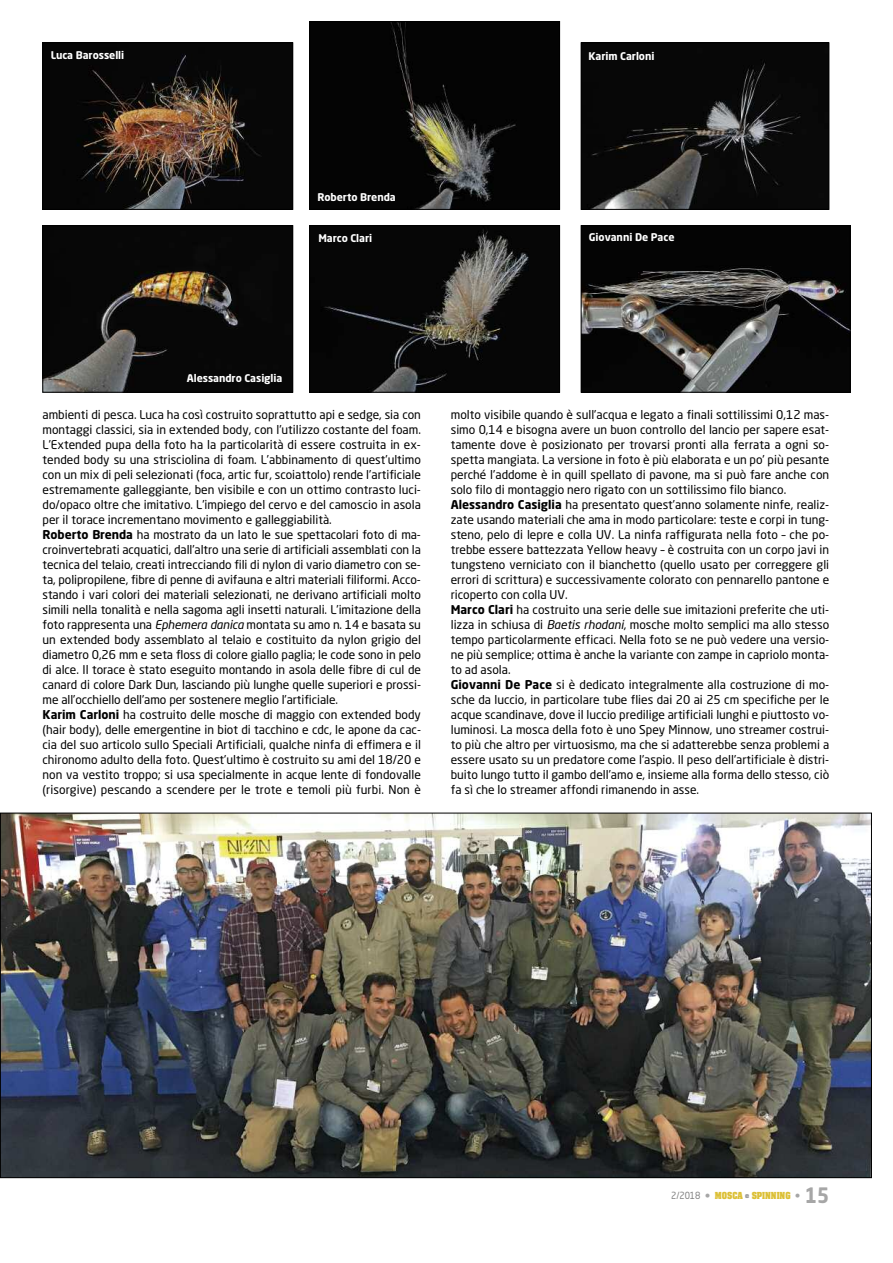
<style>
.page{position:relative;width:893px;height:1263px;background:#fff}
.page>*{position:absolute;margin:0;border:0;box-sizing:border-box;transform-origin:0 0}
.t1{font:12px/15px "Neo Sans Std";color:#000}
.t2{font:700 10.5px "Neo Sans Std";letter-spacing:-.005em;color:#fff}
.t3{font:700 8.25px "Aachen";letter-spacing:-.005em;color:#dcc036;scale:.9 1}
.s1{font-weight:700}
.s2{font-style:italic}
.s3{font-family:"Neo Sans Std";font-weight:400;font-size:9.75px;color:#808080}
.s4{font-family:"Neo Sans Std";font-size:12px;color:#a6a6a6}
.s5{font-size:6px;color:#999}
.s6{font-family:"Neo Sans Std";font-size:21px;color:#a6a6a6}
</style>
<div class="page">
<img style="left:2px;top:815px;width:868px;height:361px">
<img style="left:311px;top:227px;width:247px;height:163px">
<div style="left:309px;top:225px;width:251px;height:167px;border:1px solid #000"></div>
<img style="left:45px;top:227px;width:246px;height:163px">
<div style="left:43px;top:225px;width:250px;height:167px;border:1px solid #000"></div>
<img style="left:583px;top:227px;width:265px;height:163px">
<div style="left:581px;top:225px;width:269px;height:167px;border:1px solid #000"></div>
<img style="left:311px;top:23px;width:247px;height:185px">
<div style="left:309px;top:21px;width:251px;height:189px;border:1px solid #000"></div>
<img style="left:45px;top:45px;width:246px;height:163px">
<div style="left:43px;top:43px;width:250px;height:167px;border:1px solid #000"></div>
<img style="left:583px;top:45px;width:244px;height:163px">
<div style="left:581px;top:43px;width:248px;height:167px;border:1px solid #000"></div>
<p class="t2" style="left:51px;top:51px;width:75px">Luca Barosselli</p>
<p class="t2" style="left:589px;top:52px;width:67px">Karim Carloni</p>
<p class="t2" style="left:317px;top:193px;width:80px">Roberto Brenda</p>
<p class="t2" style="left:318px;top:234px;width:55px">Marco Clari</p>
<p class="t2" style="left:589px;top:233px;width:87px">Giovanni De Pace</p>
<p class="t2" style="left:187px;top:374px;width:97px">Alessandro Casiglia</p>
<p class="t1" style="left:43px;top:408px;width:380px">ambienti di pesca. Luca ha così costruito soprattutto api e sedge, sia con montaggi classici, sia in extended body, con l’utilizzo costante del foam.<br>L’Extended pupa della foto ha la particolarità di essere costruita in ex&shy;tended body su una strisciolina di foam. L’abbinamento di quest’ultimo con un mix di peli selezionati (foca, artic fur, scoiattolo) rende l’artificiale estremamente galleggiante, ben visibile e con un ottimo contrasto luci&shy;do/opaco oltre che imitativo. L’impiego del cervo e del camoscio in asola per il torace incrementano movimento e galleggiabilità.<br><span class="s1">Roberto Brenda</span> ha mostrato da un lato le sue spettacolari foto di ma&shy;croinvertebrati acquatici, dall’altro una serie di artificiali assemblati con la tecnica del telaio, creati intrecciando fili di nylon di vario diametro con se&shy;ta, polipropilene, fibre di penne di avifauna e altri materiali filiformi. Acco&shy;stando i vari colori dei materiali selezionati, ne derivano artificiali molto simili nella tonalità e nella sagoma agli insetti naturali. L’imitazione della foto rappresenta una <span class="s2">Ephemera danica</span> montata su amo n. 14 e basata su un extended body assemblato al telaio e costituito da nylon grigio del diametro 0,26 mm e seta floss di colore giallo paglia; le code sono in pelo di alce. Il torace è stato eseguito montando in asola delle fibre di cul de canard di colore Dark Dun, lasciando più lunghe quelle superiori e prossi&shy;me all’occhiello dell’amo per sostenere meglio l’artificiale.<br><span class="s1">Karim Carloni</span> ha costruito delle mosche di maggio con extended body (hair body), delle emergentine in biot di tacchino e cdc, le apone da cac&shy;cia del suo articolo sullo Speciali Artificiali, qualche ninfa di effimera e il chironomo adulto della foto. Quest’ultimo è costruito su ami del 18/20 e non va vestito troppo; si usa specialmente in acque lente di fondovalle (risorgive) pescando a scendere per le trote e temoli più furbi. Non è</p>
<p class="t1" style="left:451px;top:408px;width:380px">molto visibile quando è sull’acqua e legato a finali sottilissimi 0,12 mas&shy;simo 0,14 e bisogna avere un buon controllo del lancio per sapere esat&shy;tamente dove è posizionato per trovarsi pronti alla ferrata a ogni so&shy;spetta mangiata. La versione in foto è più elaborata e un po’ più pesante perché l’addome è in quill spellato di pavone, ma si può fare anche con solo filo di montaggio nero rigato con un sottilissimo filo bianco.<br><span class="s1">Alessandro Casiglia</span> ha presentato quest’anno solamente ninfe, realiz&shy;zate usando materiali che ama in modo particolare: teste e corpi in tung&shy;steno, pelo di lepre e colla UV. La ninfa raffigurata nella foto – che po&shy;trebbe essere battezzata Yellow heavy – è costruita con un corpo javi in tungsteno verniciato con il bianchetto (quello usato per correggere gli errori di scrittura) e successivamente colorato con pennarello pantone e ricoperto con colla UV.<br><span class="s1">Marco Clari</span> ha costruito una serie delle sue imitazioni preferite che uti&shy;lizza in schiusa di <span class="s2">Baetis rhodani</span>, mosche molto semplici ma allo stesso tempo particolarmente efficaci. Nella foto se ne può vedere una versio&shy;ne più semplice; ottima è anche la variante con zampe in capriolo monta&shy;to ad asola.<br><span class="s1">Giovanni De Pace</span> si è dedicato integralmente alla costruzione di mo&shy;sche da luccio, in particolare tube flies dai 20 ai 25 cm specifiche per le acque scandinave, dove il luccio predilige artificiali lunghi e piuttosto vo&shy;luminosi. La mosca della foto è uno Spey Minnow, uno streamer costrui&shy;to più che altro per virtuosismo, ma che si adatterebbe senza problemi a essere usato su un predatore come l’aspio. Il peso dell’artificiale è distri&shy;buito lungo tutto il gambo dell’amo e, insieme alla forma dello stesso, ciò fa sì che lo streamer affondi rimanendo in asse.</p>
<p class="t3" style="left:671px;top:1191px;width:177px"><span class="s3">2/2018</span> <span class="s4">•</span> MOSCA <span class="s5">e</span> SPINNING <span class="s4">•</span> <span class="s6">15</span></p>
</div>
